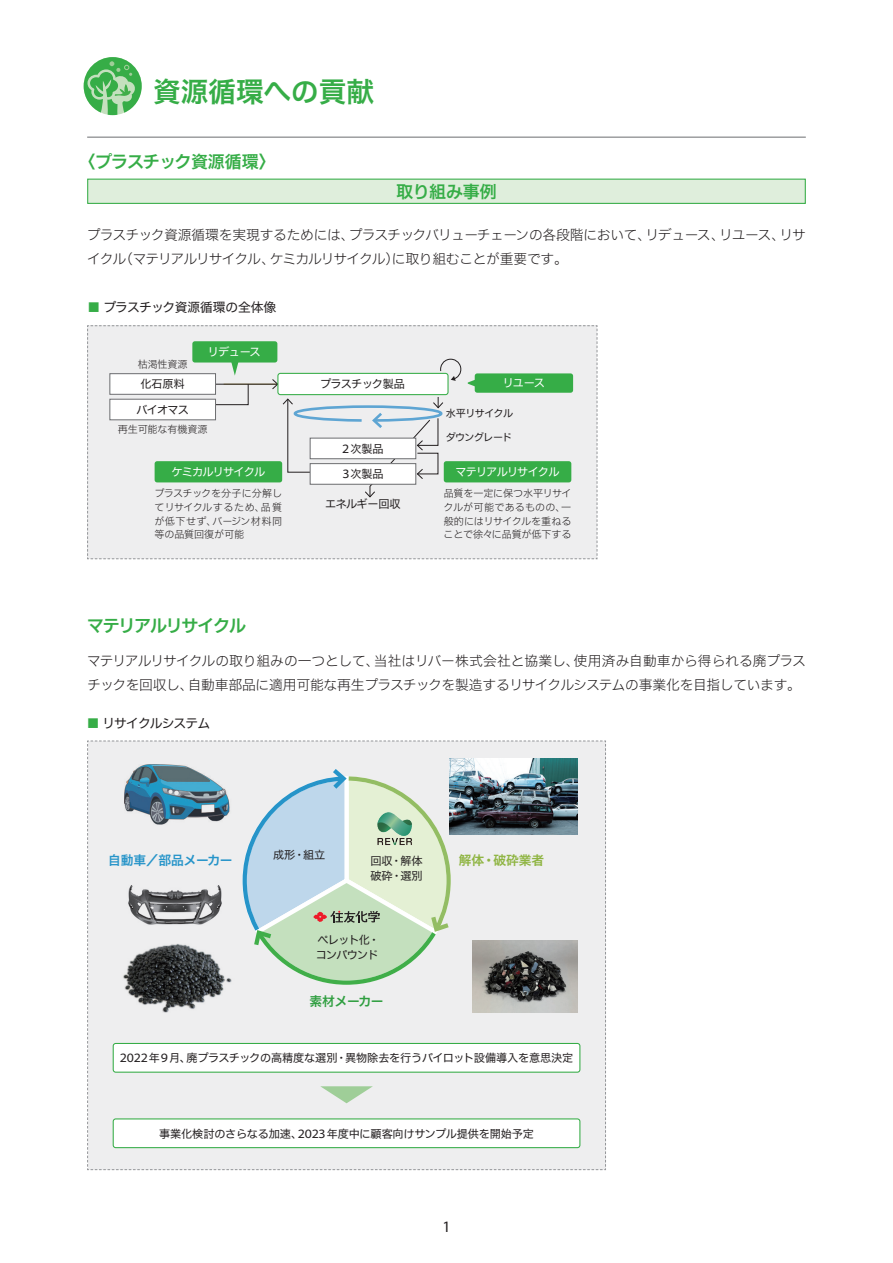
<style>
.page{position:relative;width:893px;height:1263px;background:#fff}
.page>*{position:absolute;margin:0;border:0;box-sizing:border-box;transform-origin:0 0}
.SDB大タイトル{font:27.6px "Hira Kaku Std N W6";color:#36ad47}
.大見出し{font:16.95px "Hira Kaku Std N W6";letter-spacing:-.005em;color:#36ad47}
.大見出し-2{font:16.95px "Hira Kak ADK Std W6";letter-spacing:-.07em;color:#36ad47}
.t1{font:15.9px "Myriad Pro";color:#231f20}
.本文{font:13.8px/24.5px "Hira Kak ADK Std W2";letter-spacing:-.065em;color:#231f20}
.チャートタイトル{font:12.75px "Hira Kak ADK Std W4";letter-spacing:-.07em;color:#231f20}
.t2{font:12.75px "Hira Kaku Std N W6";color:#2694c9}
.t3{font:12.75px "Hira Kaku Std N W6";letter-spacing:-.005em;color:#8eb441}
.t4{font:12.75px "Hira Kak ADK Std W6";color:#2f9e40}
.表組_R{font:11.1px "Hira Kaku Std N W4";letter-spacing:-.01em;color:#231f20}
.表組_R-2{font:11.1px "Hira Kak ADK Std W4";letter-spacing:-.07em;color:#231f20}
.t5{font:11.1px "Hira Kak ADK Std W4";letter-spacing:-.075em;color:#fff}
.SDB注記{font:10.05px/13.8px "Hira Kak ADK Std W2";letter-spacing:-.025em;color:#231f20;text-align:justify}
.表組_R-3{font:10.05px "Hira Kak ADK Std W4";letter-spacing:-.075em;color:#231f20}
.SDB注記-2{font:10.05px "Hira Kaku Std N W2";letter-spacing:-.01em;color:#231f20}
.表組_L{font:10.05px "Hira Kaku Std N W2";letter-spacing:-.015em;color:#231f20}
.s1{font-family:"Hira Kak ADK Std W6"}
.s2{font-family:"Hira Kaku Std N W2"}
.s3{font-family:"Hira Kaku Std N W4";color:#36ad47}
.s4{font-family:"Hira Kaku Std N W4"}
.s5{font-family:"Hira Kak ADK Std W2"}
.s6{font-family:"Myriad Pro";font-stretch:semi-expanded;font-size:12.9px}
.s7{font-family:"Hira Kaku Std N W6"}
.s8{font-family:"Hira Kak ADK Std W4"}
</style>
<div class="page">
<svg style="left:87px;top:325px;width:511px;height:234px;background:#dde7e0"></svg>
<div style="left:88px;top:179px;width:717px;height:24px;background:#dfeedc"></div>
<div style="left:87px;top:179px;width:719px;height:25px;border:1px solid #36ad47"></div>
<svg style="left:87px;top:740px;width:519px;height:430px;background:#cfd6d5"></svg>
<div style="left:113px;top:1043px;width:467px;height:29px;background:#fff;border-radius:3px"></div>
<div style="left:113px;top:1043px;width:467px;height:30px;border:1px solid #36ad47;border-radius:3px"></div>
<div style="left:113px;top:1119px;width:467px;height:29px;background:#fff;border-radius:3px"></div>
<div style="left:113px;top:1118px;width:467px;height:30px;border:1px solid #36ad47;border-radius:3px"></div>
<hr style="left:87px;top:137px;width:719px;height:1px;background:#6c6d70">
<svg style="left:84px;top:57px;width:58px;height:58px"></svg>
<p class="SDB大タイトル" style="left:153px;top:70px;width:223px">資源循環<span class="s1">への</span>貢献</p>
<p class="大見出し" style="left:78px;top:148px;width:199px">〈<span class="s1">プラスチック</span>資源循環〉</p>
<p class="大見出し" style="left:396px;top:178px;width:102px">取<span class="s1">り</span>組<span class="s1">み</span>事例</p>
<p class="本文" style="left:87px;top:222px;width:720px">プラスチック<span class="s2">資源循環</span>を<span class="s2">実現</span>するためには<span class="s2">、</span>プラスチックバリューチェーンの<span class="s2">各段階</span>において<span class="s2">、</span>リデュース<span class="s2">、</span>リユース<span class="s2">、</span>リサイクル<span class="s2">（</span>マテリアルリサイクル<span class="s2">、</span>ケミカルリサイクル<span class="s2">）</span>に<span class="s2">取</span>り<span class="s2">組</span>むことが<span class="s2">重要</span>です<span class="s2">。</span></p>
<p class="チャートタイトル" style="left:88px;top:299px;width:190px"><span class="s3">■</span> プラスチック<span class="s4">資源循環</span>の<span class="s4">全体像</span></p>
<p class="表組_L" style="left:138px;top:357px;width:51px">枯渇性資源</p>
<p class="t5" style="left:208px;top:345px;width:54px">リデュース</p>
<p class="表組_R" style="left:141px;top:376px;width:46px">化石原料</p>
<p class="表組_R-2" style="left:320px;top:377px;width:86px">プラスチック<span class="s4">製品</span></p>
<p class="t5" style="left:503px;top:376px;width:44px">リユース</p>
<p class="表組_R-2" style="left:136px;top:402px;width:54px">バイオマス</p>
<p class="表組_R-3" style="left:446px;top:407px;width:69px"><span class="s4">水平</span>リサイクル</p>
<p class="表組_R-3" style="left:446px;top:431px;width:68px">ダウングレード</p>
<p class="SDB注記-2" style="left:118px;top:422px;width:91px">再生可能<span class="s5">な</span>有機資源</p>
<p class="表組_R" style="left:342px;top:440px;width:43px"><span class="s6">2</span>次製品</p>
<p class="表組_R" style="left:342px;top:466px;width:43px"><span class="s6">3</span>次製品</p>
<p class="t5" style="left:171px;top:465px;width:95px">ケミカルリサイクル</p>
<p class="t5" style="left:455px;top:465px;width:106px">マテリアルリサイクル</p>
<p class="SDB注記" style="left:154px;top:486px;width:129px">プラスチックを<span class="s2">分子</span>に<span class="s2">分解</span>してリサイクルするため<span class="s2">、品質</span>が<span class="s2">低下</span>せず<span class="s2">、</span>バージン<span class="s2">材料同等</span>の<span class="s2">品質回復</span>が<span class="s2">可能</span></p>
<p class="SDB注記" style="left:444px;top:486px;width:129px"><span class="s2">品質</span>を<span class="s2">一定</span>に<span class="s2">保</span>つ<span class="s2">水平</span>リサイクルが<span class="s2">可能</span>であるものの<span class="s2">、一般的</span>にはリサイクルを<span class="s2">重</span>ねることで<span class="s2">徐々</span>に<span class="s2">品質</span>が<span class="s2">低下</span>する</p>
<p class="表組_R-2" style="left:325px;top:497px;width:77px">エネルギー<span class="s4">回収</span></p>
<p class="大見出し-2" style="left:87px;top:615px;width:161px">マテリアルリサイクル</p>
<p class="本文" style="left:87px;top:648px;width:720px">マテリアルリサイクルの<span class="s2">取</span>り<span class="s2">組</span>みの<span class="s2">一</span>つとして<span class="s2">、当社</span>はリバー<span class="s2">株式会社</span>と<span class="s2">協業</span>し<span class="s2">、使用済</span>み<span class="s2">自動車</span>から<span class="s2">得</span>られる<span class="s2">廃</span>プラスチックを<span class="s2">回収</span>し<span class="s2">、自動車部品</span>に<span class="s2">適用可能</span>な<span class="s2">再生</span>プラスチックを<span class="s2">製造</span>するリサイクルシステムの<span class="s2">事業化</span>を<span class="s2">目指</span>しています<span class="s2">。</span></p>
<p class="チャートタイトル" style="left:87px;top:715px;width:125px"><span class="s3">■</span> リサイクルシステム</p>
<p class="t2" style="left:108px;top:850px;width:126px">自動車／部品<span class="s1">メーカー</span></p>
<p class="表組_R" style="left:273px;top:847px;width:54px">成形・組立</p>
<p class="表組_R" style="left:370px;top:852px;width:54px">回収・解体</p>
<p class="表組_R" style="left:370px;top:867px;width:54px">破砕・選別</p>
<p class="表組_R-2" style="left:317px;top:933px;width:64px">ペレット<span class="s4">化・</span></p>
<p class="表組_R-2" style="left:316px;top:948px;width:64px">コンパウンド</p>
<p class="t4" style="left:309px;top:993px;width:76px"><span class="s7">素材</span>メーカー</p>
<p class="t3" style="left:459px;top:850px;width:87px">解体・破砕業者</p>
<p class="表組_R" style="left:120px;top:1049px;width:455px"><span class="s6">2022</span>年<span class="s6">9</span>月、廃<span class="s8">プラスチックの</span>高精度<span class="s8">な</span>選別・異物除去<span class="s8">を</span>行<span class="s8">うパイロット</span>設備導入<span class="s8">を</span>意思決定</p>
<p class="表組_R" style="left:159px;top:1125px;width:376px">事業化検討<span class="s8">のさらなる</span>加速、<span class="s6">2023</span>年度中<span class="s8">に</span>顧客向<span class="s8">けサンプル</span>提供<span class="s8">を</span>開始予定</p>
<p class="t1" style="left:442px;top:1216px;width:10px">1</p>
</div>
